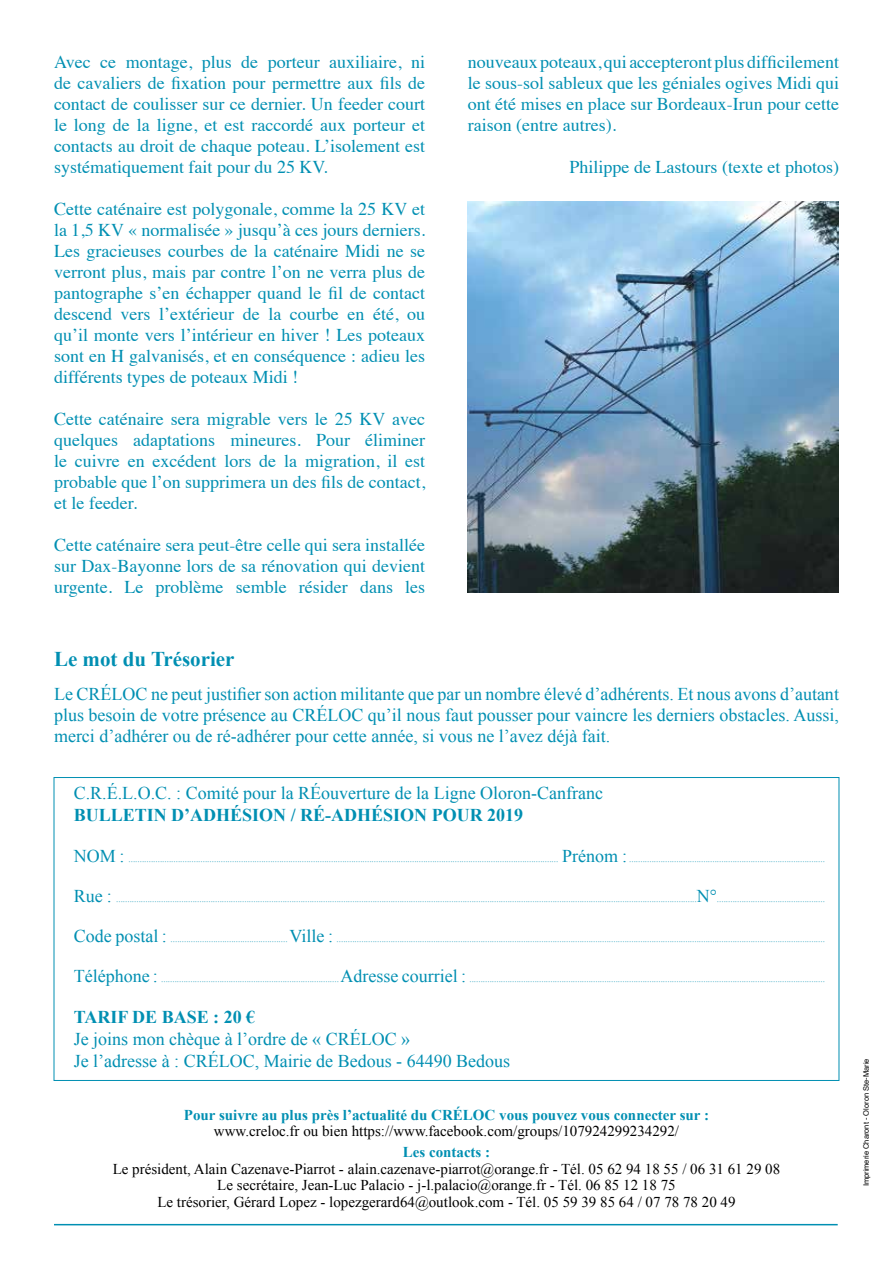
<style>
.page{position:relative;width:893px;height:1263px;background:#fff}
.page>*{position:absolute;margin:0;border:0;box-sizing:border-box;transform-origin:0 0}
.t1{font:700 21px "Times New Roman";color:#008fb2}
.t2{font:18px/21px "Times";color:#008fb2;text-align:justify}
.t3{font:18px/21px "Times New Roman";color:#008fb2;text-align:justify}
.t4{font:700 18px "Times New Roman";color:#008fb2}
.t5{font:15px/16.5px "Times New Roman";color:#000;text-align:center}
.t6{font:700 15px "Times New Roman";color:#008fb2}
.t7{font:9px "Times New Roman";color:#008fb2}
.t8{font:7.5px "Helvetica";color:#000}
.s1{font-size:18px}
</style>
<div class="page">
<hr style="left:54px;top:1224px;width:784px;height:1px;background:#008fb2">
<img style="left:468px;top:202px;width:371px;height:390px">
<p class="t2" style="left:54px;top:49px;width:373px">Avec ce montage, plus de porteur auxiliaire, ni de cavaliers de fixation pour permettre aux fils de contact de coulisser sur ce dernier. Un feeder court le long de la ligne, et est raccordé aux porteur et contacts au droit de chaque poteau. L’isolement est systématiquement fait pour du 25 KV.</p>
<p class="t2" style="left:54px;top:196px;width:373px">Cette caténaire est polygonale, comme la 25 KV et la 1,5 KV « normalisée » jusqu’à ces jours derniers.<br>Les gracieuses courbes de la caténaire Midi ne se verront plus, mais par contre l’on ne verra plus de pantographe s’en échapper quand le fil de contact descend vers l’extérieur de la courbe en été, ou qu’il monte vers l’intérieur en hiver ! Les poteaux sont en H galvanisés, et en conséquence : adieu les différents types de poteaux Midi !</p>
<h2 class="t2" style="left:54px;top:406px;width:373px">Cette caténaire sera migrable vers le 25 KV avec quelques adaptations mineures. Pour éliminer le cuivre en excédent lors de la migration, il est probable que l’on supprimera un des fils de contact, et le feeder.</h2>
<h2 class="t2" style="left:54px;top:532px;width:373px">Cette caténaire sera peut-être celle qui sera installée sur Dax-Bayonne lors de sa rénovation qui devient urgente. Le problème semble résider dans les</h2>
<h2 class="t2" style="left:468px;top:50px;width:373px">nouveaux poteaux, qui accepteront plus difficilement le sous-sol sableux que les géniales ogives Midi qui ont été mises en place sur Bordeaux-Irun pour cette raison (entre autres).</h2>
<h2 class="t2" style="left:569px;top:155px;width:271px">Philippe de Lastours (texte et photos)</h2>
<h1 class="t1" style="left:54px;top:644px;width:182px">Le mot du Trésorier</h1>
<p class="t3" style="left:54px;top:683px;width:786px">Le CRÉLOC ne peut justifier son action militante que par un nombre élevé d’adhérents. Et nous avons d’autant plus besoin de votre présence au CRÉLOC qu’il nous faut pousser pour vaincre les derniers obstacles. Aussi, merci d’adhérer ou de ré-adhérer pour cette année, si vous ne l’avez déjà fait.</p>
<h2 class="t3" style="left:74px;top:782px;width:531px">C.R.É.L.O.C. : Comité pour la RÉouverture de la Ligne Oloron-Canfranc</h2>
<h2 class="t4" style="left:74px;top:803px;width:451px">BULLETIN D’ADHÉSION / RÉ-ADHÉSION POUR 2019</h2>
<p class="t7" style="left:74px;top:853px;width:753px"><span class="s1">NOM :</span> ............................................................................................................................................................................................... <span class="s1">Prénom :</span> .......................................................................................</p>
<p class="t7" style="left:74px;top:893px;width:753px"><span class="s1">Rue :</span> ..................................................................................................................................................................................................................................................................<span class="s1">N°</span>................................................</p>
<p class="t7" style="left:74px;top:933px;width:753px"><span class="s1">Code postal :</span> .................................................... <span class="s1">Ville :</span> .........................................................................................................................................................................................................................</p>
<p class="t7" style="left:74px;top:973px;width:753px"><span class="s1">Téléphone :</span> ............................................................................... <span class="s1">Adresse courriel :</span> ..............................................................................................................................................................</p>
<h2 class="t4" style="left:74px;top:1004px;width:183px">TARIF DE BASE : 20 €</h2>
<h2 class="t3" style="left:74px;top:1027px;width:438px;line-height:22.2px">Je joins mon chèque à l’ordre de « CRÉLOC »<br>Je l’adresse à : CRÉLOC, Mairie de Bedous - 64490 Bedous</h2>
<h3 class="t6" style="left:184px;top:1104px;width:527px">Pour suivre au plus près l’actualité du CRÉLOC vous pouvez vous connecter sur :</h3>
<h3 class="t5" style="left:214px;top:1123px;width:467px">www.creloc.fr ou bien https://www.facebook.com/groups/107924299234292/</h3>
<h3 class="t6" style="left:403px;top:1142px;width:89px">Les contacts :</h3>
<p class="t5" style="left:113px;top:1160px;width:669px">Le président, Alain Cazenave-Piarrot - alain.cazenave-piarrot@orange.fr - Tél. 05 62 94 18 55 / 06 31 61 29 08<br>Le secrétaire, Jean-Luc Palacio - j-l.palacio@orange.fr - Tél. 06 85 12 18 75<br>Le trésorier, Gérard Lopez - lopezgerard64@outlook.com - Tél. 05 59 39 85 64 / 07 78 78 20 49</p>
<p class="t8" style="left:860px;top:1186px;width:129px;rotate:-90deg">Imprimerie Charont - Oloron Ste-Marie</p>
</div>
